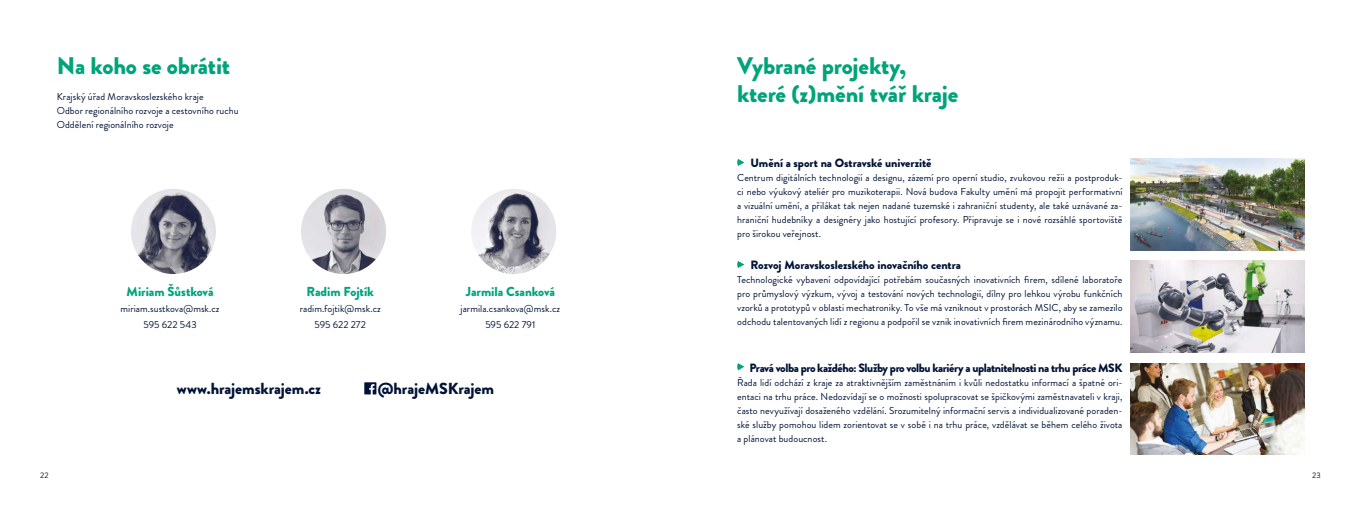
<style>
.page{position:relative;width:1361px;height:511px;background:#fff}
.page>*{position:absolute;margin:0;border:0;box-sizing:border-box;transform-origin:0 0}
.t1{font:900 24px/28.8px "Brandon Grotesque";letter-spacing:-.01em;color:#00a47a}
.t2{font:900 16px "Brandon Grotesque";letter-spacing:-.005em;color:#001336}
.t3{font:900 13px "Brandon Grotesque";letter-spacing:-.005em;color:#00a47a}
.t4{font:900 12px "Brandon Grotesque";letter-spacing:-.035em;color:#001336}
.t5{font:900 12px "Brandon Grotesque";letter-spacing:-.015em;color:#001336}
.t6{font:10px/14px "Brandon Grotesque";letter-spacing:.005em;color:#001336;text-align:justify}
.t7{font:8px "Brandon Grotesque";color:#001336}
</style>
<div class="page">
<img style="left:1131px;top:159px;width:173px;height:91px">
<svg style="left:737px;top:159px;width:7px;height:7px"></svg>
<img style="left:1131px;top:261px;width:173px;height:91px">
<svg style="left:737px;top:261px;width:7px;height:7px"></svg>
<img style="left:1131px;top:363px;width:173px;height:91px">
<svg style="left:737px;top:363px;width:7px;height:7px"></svg>
<img style="left:131px;top:189px;width:85px;height:85px;border-radius:43px">
<img style="left:301px;top:189px;width:85px;height:85px;border-radius:43px">
<svg style="left:364px;top:382px;width:12px;height:12px"></svg>
<img style="left:471px;top:189px;width:85px;height:85px;border-radius:43px">
<h1 class="t1" style="left:57px;top:51px;width:175px">Na koho se obrátit</h1>
<h1 class="t1" style="left:737px;top:51px;width:223px">Vybrané projekty, které (z)mění tvář kraje</h1>
<p class="t6" style="left:57px;top:90px;width:184px;text-align:left">Krajský úřad Moravskoslezského kraje<br>Odbor regionálního rozvoje a cestovního ruchu<br>Oddělení regionálního rozvoje</p>
<h3 class="t3" style="left:127px;top:282px;width:88px">Miriam Šůstková</h3>
<p class="t6" style="left:121px;top:300px;width:101px;line-height:16px;text-align:center">miriam.sustkova@msk.cz<br>595 622 543</p>
<h3 class="t3" style="left:306px;top:282px;width:69px">Radim Fojtík</h3>
<p class="t6" style="left:300px;top:300px;width:83px;line-height:16px;text-align:center">radim.fojtik@msk.cz<br>595 622 272</p>
<h3 class="t3" style="left:466px;top:282px;width:91px">Jarmila Csanková</h3>
<p class="t6" style="left:460px;top:300px;width:101px;line-height:16px;text-align:center">jarmila.csankova@msk.cz<br>595 622 791</p>
<h2 class="t2" style="left:177px;top:376px;width:146px">www.hrajemskrajem.cz</h2>
<h2 class="t2" style="left:378px;top:376px;width:118px">@hrajeMSKrajem</h2>
<p class="t5" style="left:750px;top:154px;width:182px">Umění a sport na Ostravské univerzitě</p>
<p class="t6" style="left:737px;top:171px;width:387px">Centrum digitálních technologií a designu, zázemí pro operní studio, zvukovou režii a postproduk&shy;ci nebo výukový ateliér pro muzikoterapii. Nová budova Fakulty umění má propojit performativní a vizuální umění, a přilákat tak nejen nadané tuzemské i zahraniční studenty, ale také uznávané za&shy;hraniční hudebníky a designéry jako hostující profesory. Připravuje se i nové rozsáhlé sportoviště pro širokou veřejnost.</p>
<p class="t5" style="left:750px;top:256px;width:212px">Rozvoj Moravskoslezského inovačního centra</p>
<p class="t6" style="left:737px;top:273px;width:387px">Technologické vybavení odpovídající potřebám současných inovativních firem, sdílené laboratoře pro průmyslový výzkum, vývoj a testování nových technologií, dílny pro lehkou výrobu funkčních vzorků a prototypů v oblasti mechatroniky. To vše má vzniknout v prostorách MSIC, aby se zamezilo odchodu talentovaných lidí z regionu a podpořil se vznik inovativních firem mezinárodního významu.</p>
<p class="t4" style="left:749px;top:358px;width:374px">Pravá volba pro každého: Služby pro volbu kariéry a uplatnitelnosti na trhu práce MSK</p>
<p class="t6" style="left:737px;top:375px;width:387px">Řada lidí odchází z kraje za atraktivnějším zaměstnáním i kvůli nedostatku informací a špatné ori&shy;entaci na trhu práce. Nedozvídají se o možnosti spolupracovat se špičkovými zaměstnavateli v kraji, často nevyužívají dosaženého vzdělání. Srozumitelný informační servis a individualizované poraden&shy;ské služby pomohou lidem zorientovat se v sobě i na trhu práce, vzdělávat se během celého života a plánovat budoucnost.</p>
<p class="t7" style="left:40px;top:469px;width:10px">22</p>
<p class="t7" style="left:1312px;top:469px;width:10px">23</p>
</div>
